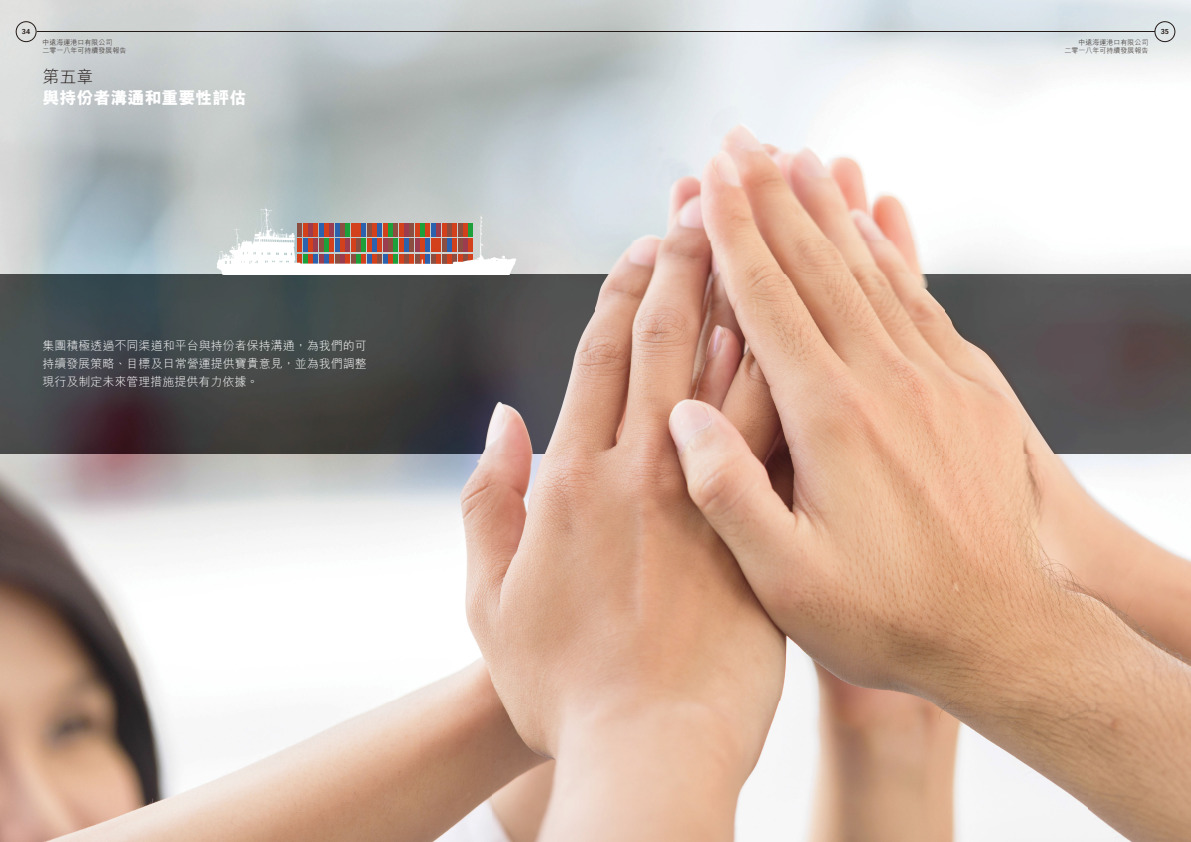
<style>
.page{position:relative;width:1191px;height:842px;background:#fff}
.page>*{position:absolute;margin:0;border:0;box-sizing:border-box;transform-origin:0 0}
.t1{font:17px "M Hei HK Xbold E Ten B5 H";color:#fff}
.t2{font:17px "M Hei HK Light E Ten B5 H";color:#231916}
.t3{font:12px/18px "M Hei HK Light E Ten B5 H";color:#fff;text-align:justify}
.t4{font:7px/8px "M Hei HK Light E Ten B5 H";color:#231916}
.t5{font:700 7px "Vectora LT Std";color:#231916}
</style>
<div class="page">
<img style="left:0;top:0;width:595px;height:842px">
<svg style="left:217px;top:207px;width:299px;height:68px"></svg>
<svg style="left:16px;top:21px;width:21px;height:21px"></svg>
<hr style="left:37px;top:31px;width:558px;height:1px;background:#231916">
<img style="left:595px;top:0;width:596px;height:842px">
<svg style="left:1154px;top:21px;width:21px;height:21px"></svg>
<hr style="left:595px;top:31px;width:560px;height:1px;background:#231916">
<p class="t5" style="left:22px;top:28px;width:10px">34</p>
<p class="t4" style="left:43px;top:40px;width:85px">中遠海運港口有限公司<br>二零一八年可持續發展報告</p>
<h1 class="t2" style="left:43px;top:70px;width:52px">第五章</h1>
<h1 class="t1" style="left:43px;top:91px;width:205px">與持份者溝通和重要性評估</h1>
<p class="t3" style="left:43px;top:339px;width:326px">集團積極透過不同渠道和平台與持份者保持溝通，為我們的可持續發展策略、目標及日常營運提供寶貴意見，並為我們調整現行及制定未來管理措施提供有力依據。</p>
<p class="t4" style="left:1064px;top:40px;width:85px;text-align:right">中遠海運港口有限公司<br>二零一八年可持續發展報告</p>
<p class="t5" style="left:1160px;top:28px;width:10px">35</p>
</div>
